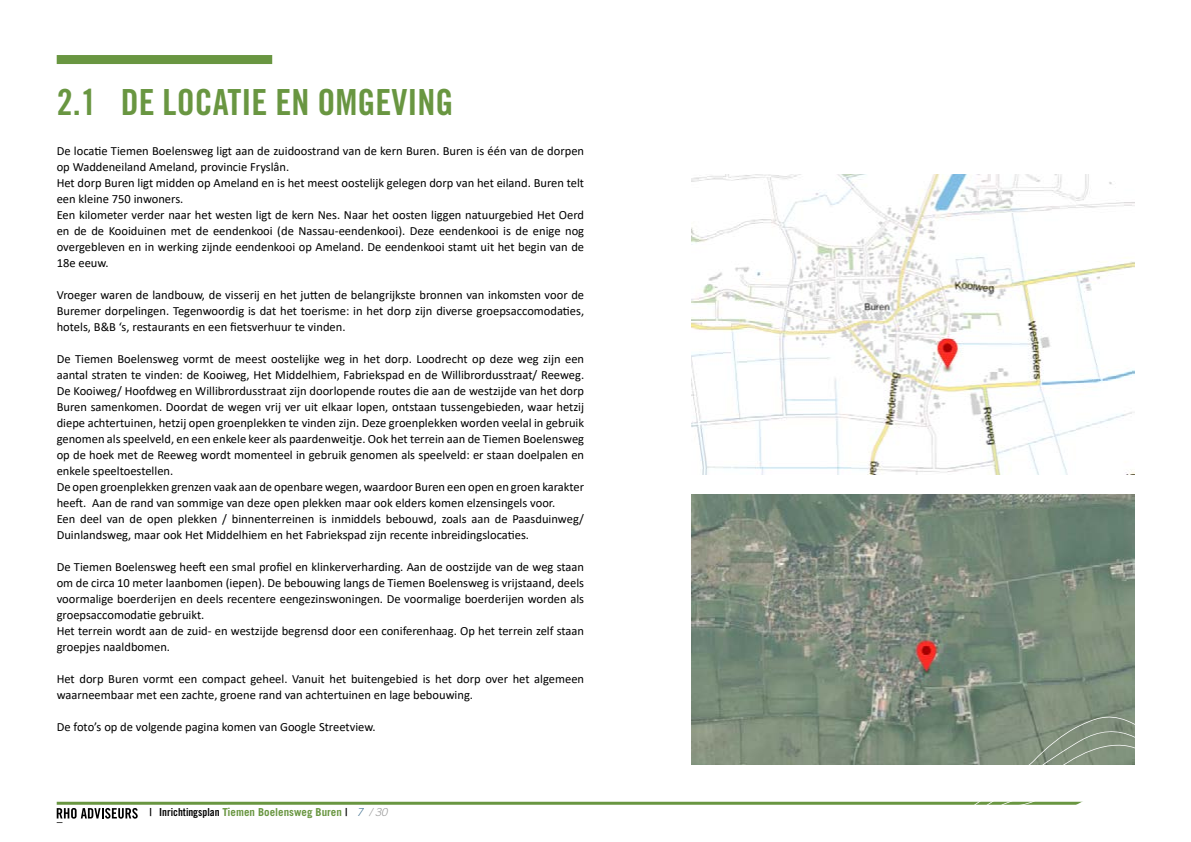
<style>
.page{position:relative;width:1191px;height:842px;background:#fff}
.page>*{position:absolute;margin:0;border:0;box-sizing:border-box;transform-origin:0 0}
.t1{font:36px "Trade Gothic LT Std Bd Cn 20";color:#699641}
.t2{font:12.5px/16px "Calibri";color:#000}
.t3{font:700 11px "Trade Gothic LT Std";color:#699641}
.s1{font-family:"Trade Gothic LT Std Bd Cn 20";font-weight:400;color:#000}
.s2{font-weight:300;font-style:italic;color:#3c6e8f}
.s3{font-weight:300;font-style:italic;color:#999}
</style>
<div class="page">
<div style="left:57px;top:55px;width:215px;height:9px;background:#699641"></div>
<img style="left:692px;top:495px;width:442px;height:269px">
<img style="left:692px;top:174px;width:442px;height:301px">
<hr style="left:57px;top:802px;width:1077px;height:3px;background:#699641">
<svg style="left:57px;top:808px;width:81px;height:15px"></svg>
<svg style="left:901px;top:712px;width:234px;height:93px"></svg>
<h1 class="t1" style="left:57px;top:81px;width:398px">2.1 DE LOCATIE EN OMGEVING</h1>
<p class="t2" style="left:57px;top:143px;width:529px">De locatie Tiemen Boelensweg ligt aan de zuidoostrand van de kern Buren. Buren is één van de dorpen op Waddeneiland Ameland, provincie Fryslân.<br>Het dorp Buren ligt midden op Ameland en is het meest oostelijk gelegen dorp van het eiland. Buren telt een kleine 750 inwoners.<br>Een kilometer verder naar het westen ligt de kern Nes. Naar het oosten liggen natuurgebied Het Oerd en de de Kooiduinen met de eendenkooi (de Nassau-eendenkooi). Deze eendenkooi is de enige nog overgebleven en in werking zijnde eendenkooi op Ameland. De eendenkooi stamt uit het begin van de 18e eeuw.</p>
<p class="t2" style="left:57px;top:287px;width:529px;text-align:justify">Vroeger waren de landbouw, de visserij en het jutten de belangrijkste bronnen van inkomsten voor de Buremer dorpelingen. Tegenwoordig is dat het toerisme: in het dorp zijn diverse groepsaccomodaties, hotels, B&amp;B ‘s, restaurants en een fietsverhuur te vinden.</p>
<p class="t2" style="left:57px;top:351px;width:529px">De Tiemen Boelensweg vormt de meest oostelijke weg in het dorp. Loodrecht op deze weg zijn een aantal straten te vinden: de Kooiweg, Het Middelhiem, Fabriekspad en de Willibrordusstraat/ Reeweg.<br>De Kooiweg/ Hoofdweg en Willibrordusstraat zijn doorlopende routes die aan de westzijde van het dorp Buren samenkomen. Doordat de wegen vrij ver uit elkaar lopen, ontstaan tussengebieden, waar hetzij diepe achtertuinen, hetzij open groenplekken te vinden zijn. Deze groenplekken worden veelal in gebruik genomen als speelveld, en een enkele keer als paardenweitje. Ook het terrein aan de Tiemen Boelensweg op de hoek met de Reeweg wordt momenteel in gebruik genomen als speelveld: er staan doelpalen en enkele speeltoestellen.<br>De open groenplekken grenzen vaak aan de openbare wegen, waardoor Buren een open en groen karakter heeft. Aan de rand van sommige van deze open plekken maar ook elders komen elzensingels voor.<br>Een deel van de open plekken / binnenterreinen is inmiddels bebouwd, zoals aan de Paasduinweg/ Duinlandsweg, maar ook Het Middelhiem en het Fabriekspad zijn recente inbreidingslocaties.</p>
<p class="t2" style="left:57px;top:559px;width:529px">De Tiemen Boelensweg heeft een smal profiel en klinkerverharding. Aan de oostzijde van de weg staan om de circa 10 meter laanbomen (iepen). De bebouwing langs de Tiemen Boelensweg is vrijstaand, deels voormalige boerderijen en deels recentere eengezinswoningen. De voormalige boerderijen worden als groepsaccomodatie gebruikt.<br>Het terrein wordt aan de zuid- en westzijde begrensd door een coniferenhaag. Op het terrein zelf staan groepjes naaldbomen.</p>
<p class="t2" style="left:57px;top:671px;width:529px">Het dorp Buren vormt een compact geheel. Vanuit het buitengebied is het dorp over het algemeen waarneembaar met een zachte, groene rand van achtertuinen en lage bebouwing.</p>
<p class="t2" style="left:57px;top:719px;width:320px">De foto’s op de volgende pagina komen van Google Streetview.</p>
<p class="t3" style="left:149px;top:806px;width:239px"><span class="s1">| Inrichtingsplan</span> Tiemen Boelensweg Buren <span class="s1">|</span> <span class="s2">7</span> <span class="s3">/ 30</span></p>
</div>
